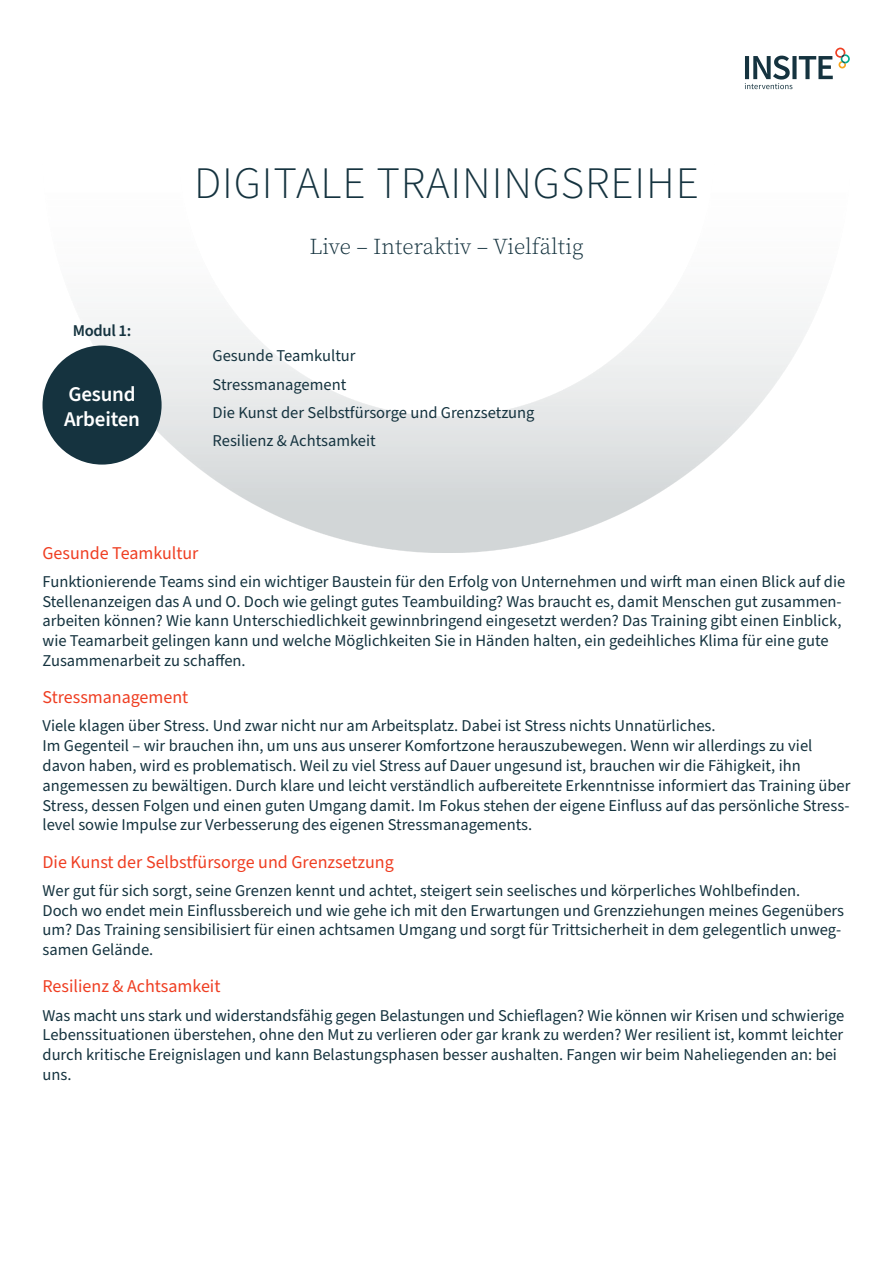
<style>
.page{position:relative;width:893px;height:1263px;background:#fff}
.page>*{position:absolute;margin:0;border:0;box-sizing:border-box;transform-origin:0 0}
.t1{font:300 45px "Source Sans Pro";letter-spacing:.02em;color:#15333f}
.t2{font:22.5px "Source Serif Variable";color:#15333f}
.t3{font:600 21px/25.2px "Source Sans Pro";letter-spacing:-.01em;color:#fff}
.t4{font:18px "Source Sans Pro";color:#ef3e22}
.t5{font:16.5px/19.8px "Source Sans Pro";color:#15333f}
.t6{font:600 16.5px "Source Sans Pro";letter-spacing:-.02em;color:#15333f}
</style>
<div class="page">
<img style="left:43px;top:317px;width:769px;height:236px">
<div style="left:43px;top:345px;width:119px;height:120px;background:#15333f;border-radius:50%"></div>
<svg style="left:745px;top:48px;width:105px;height:41px"></svg>
<p class="t6" style="left:73px;top:319px;width:60px">Modul 1:</p>
<p class="t3" style="left:64px;top:382px;width:77px">Gesund<br>Arbeiten</p>
<h1 class="t1" style="left:194px;top:153px;width:506px">DIGITALE TRAININGSREIHE</h1>
<h2 class="t2" style="left:309px;top:231px;width:276px">Live – Interaktiv – Vielfältig</h2>
<p class="t5" style="left:213px;top:342px;width:323px;line-height:28.3px">Gesunde Teamkultur<br>Stressmanagement<br>Die Kunst der Selbstfürsorge und Grenzsetzung<br>Resilienz &amp; Achtsamkeit</p>
<p class="t4" style="left:43px;top:540px;width:158px">Gesunde Teamkultur</p>
<p class="t5" style="left:43px;top:572px;width:804px">Funktionierende Teams sind ein wichtiger Baustein für den Erfolg von Unternehmen und wirft man einen Blick auf die Stellenanzeigen das A und O. Doch wie gelingt gutes Teambuilding? Was braucht es, damit Menschen gut zusammen&shy;arbeiten können? Wie kann Unterschiedlichkeit gewinnbringend eingesetzt werden? Das Training gibt einen Einblick, wie Teamarbeit gelingen kann und welche Möglichkeiten Sie in Händen halten, ein gedeihliches Klima für eine gute Zusammenarbeit zu schaffen.</p>
<p class="t4" style="left:43px;top:685px;width:147px">Stressmanagement</p>
<p class="t5" style="left:43px;top:716px;width:809px">Viele klagen über Stress. Und zwar nicht nur am Arbeitsplatz. Dabei ist Stress nichts Unnatürliches.<br>Im Gegenteil – wir brauchen ihn, um uns aus unserer Komfortzone herauszubewegen. Wenn wir allerdings zu viel davon haben, wird es problematisch. Weil zu viel Stress auf Dauer ungesund ist, brauchen wir die Fähigkeit, ihn angemessen zu bewältigen. Durch klare und leicht verständlich aufbereitete Erkenntnisse informiert das Training über Stress, dessen Folgen und einen guten Umgang damit. Im Fokus stehen der eigene Einfluss auf das persönliche Stress&shy;level sowie Impulse zur Verbesserung des eigenen Stressmanagements.</p>
<p class="t4" style="left:43px;top:849px;width:353px">Die Kunst der Selbstfürsorge und Grenzsetzung</p>
<p class="t5" style="left:43px;top:881px;width:803px">Wer gut für sich sorgt, seine Grenzen kennt und achtet, steigert sein seelisches und körperliches Wohlbefinden.<br>Doch wo endet mein Einflussbereich und wie gehe ich mit den Erwartungen und Grenzziehungen meines Gegenübers um? Das Training sensibilisiert für einen achtsamen Umgang und sorgt für Trittsicherheit in dem gelegentlich unweg&shy;samen Gelände.</p>
<p class="t4" style="left:43px;top:974px;width:179px">Resilienz &amp; Achtsamkeit</p>
<p class="t5" style="left:43px;top:1006px;width:803px">Was macht uns stark und widerstandsfähig gegen Belastungen und Schieflagen? Wie können wir Krisen und schwierige Lebenssituationen überstehen, ohne den Mut zu verlieren oder gar krank zu werden? Wer resilient ist, kommt leichter durch kritische Ereignislagen und kann Belastungsphasen besser aushalten. Fangen wir beim Naheliegenden an: bei uns.</p>
</div>
